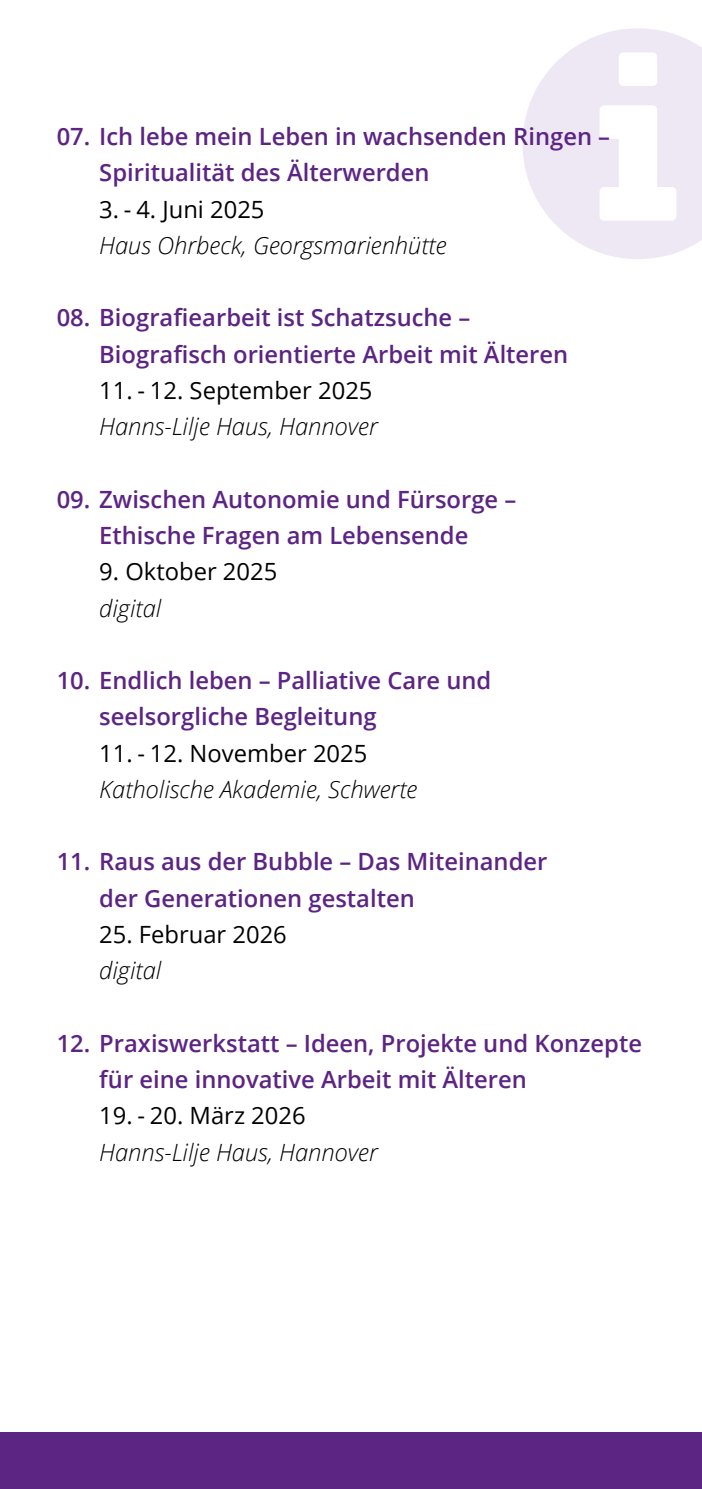
<style>
.page{position:relative;width:702px;height:1489px;background:#fff}
.page>*{position:absolute;margin:0;border:0;box-sizing:border-box;transform-origin:0 0}
.t1{font:600 23.75px/36.2px "Open Sans";color:#5c2483}
.t2{font:italic 300 23.75px "Open Sans";color:#000}
.t3{font:23.75px "Open Sans";color:#000}
</style>
<div class="page">
<svg style="left:523px;top:28px;width:179px;height:231px"></svg>
<div style="left:0;top:1431px;width:702px;height:57px;background:#5c2483"></div>
<p class="t1" style="left:99px;top:118px;width:512px;text-indent:-43px">07. Ich lebe mein Leben in wachsenden Ringen –<br>Spiritualität des Älterwerden</p>
<p class="t3" style="left:99px;top:193px;width:167px">3. - 4. Juni 2025</p>
<p class="t2" style="left:99px;top:229px;width:349px">Haus Ohrbeck, Georgsmarienhütte</p>
<p class="t1" style="left:99px;top:299px;width:470px;text-indent:-43px">08. Biografiearbeit ist Schatzsuche –<br>Biografisch orientierte Arbeit mit Älteren</p>
<p class="t3" style="left:99px;top:374px;width:275px">11. - 12. September 2025</p>
<p class="t2" style="left:99px;top:410px;width:280px">Hanns-Lilje Haus, Hannover</p>
<p class="t1" style="left:57px;top:480px;width:461px;text-align:center">09. Zwischen Autonomie und Fürsorge –<br>Ethische Fragen am Lebensende</p>
<p class="t3" style="left:99px;top:555px;width:179px">9. Oktober 2025</p>
<p class="t2" style="left:99px;top:591px;width:64px">digital</p>
<p class="t1" style="left:99px;top:661px;width:393px;text-indent:-43px">10. Endlich leben – Palliative Care und seelsorgliche Begleitung</p>
<p class="t3" style="left:99px;top:736px;width:269px">11. - 12. November 2025</p>
<p class="t2" style="left:99px;top:772px;width:319px">Katholische Akademie, Schwerte</p>
<p class="t1" style="left:99px;top:843px;width:449px;text-indent:-43px">11. Raus aus der Bubble – Das Miteinander der Generationen gestalten</p>
<p class="t3" style="left:99px;top:918px;width:189px">25. Februar 2026</p>
<p class="t2" style="left:99px;top:954px;width:64px">digital</p>
<p class="t1" style="left:99px;top:1024px;width:544px;text-indent:-43px">12. Praxiswerkstatt – Ideen, Projekte und Konzepte für eine innovative Arbeit mit Älteren</p>
<p class="t3" style="left:99px;top:1099px;width:208px">19. - 20. März 2026</p>
<p class="t2" style="left:99px;top:1135px;width:280px">Hanns-Lilje Haus, Hannover</p>
</div>
